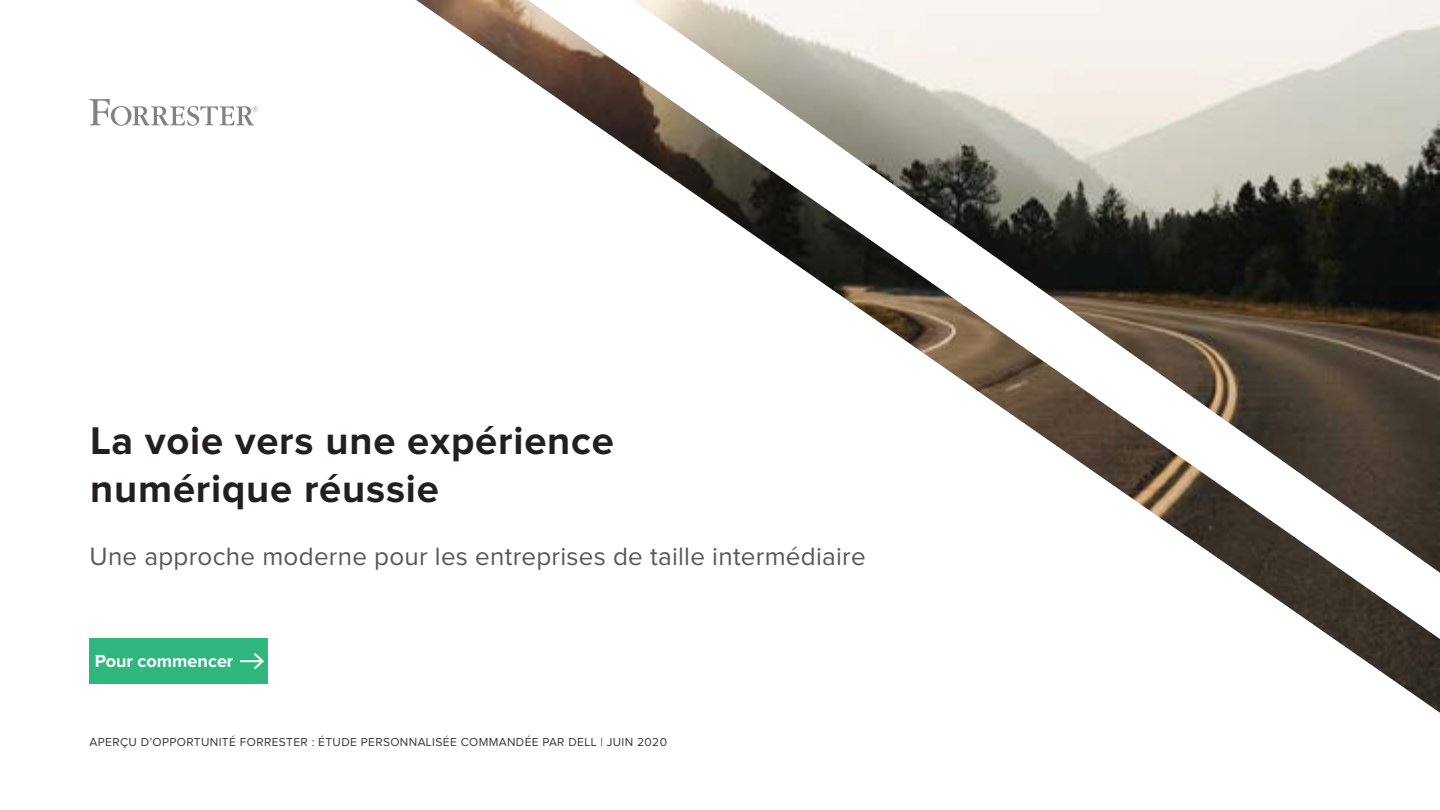
<style>
.page{position:relative;width:1440px;height:810px;background:#fff}
.page>*{position:absolute;margin:0;border:0;box-sizing:border-box;transform-origin:0 0}
.Cover_Title{font:700 40px/48px "Proxima Nova";letter-spacing:.02em;color:#231f20}
.Cover_Subtitle{font:26px "Proxima Nova";letter-spacing:.01em;color:#57585a}
.t1{font:700 18px "Proxima Nova";color:#fff}
.t2{font:12px "Proxima Nova";letter-spacing:.03em;color:#383839}
</style>
<div class="page">
<img style="left:416px;top:0;width:1024px;height:713px">
<svg style="left:90px;top:99px;width:168px;height:27px"></svg>
<div style="left:90px;top:638px;width:178px;height:46px;background:#30b780"></div>
<hr style="left:240px;top:660px;width:23px;height:2px;background:#fff">
<svg style="left:252px;top:653px;width:12px;height:17px"></svg>
<p class="Cover_Title" style="left:90px;top:418px;width:526px">La voie vers une expérience numérique réussie</p>
<p class="Cover_Subtitle" style="left:90px;top:545px;width:778px">Une approche moderne pour les entreprises de taille intermédiaire</p>
<p class="t1" style="left:95px;top:650px;width:140px">Pour commencer</p>
<p class="t2" style="left:90px;top:737px;width:579px">APERÇU D’OPPORTUNITÉ FORRESTER : ÉTUDE PERSONNALISÉE COMMANDÉE PAR DELL | JUIN 2020</p>
</div>
